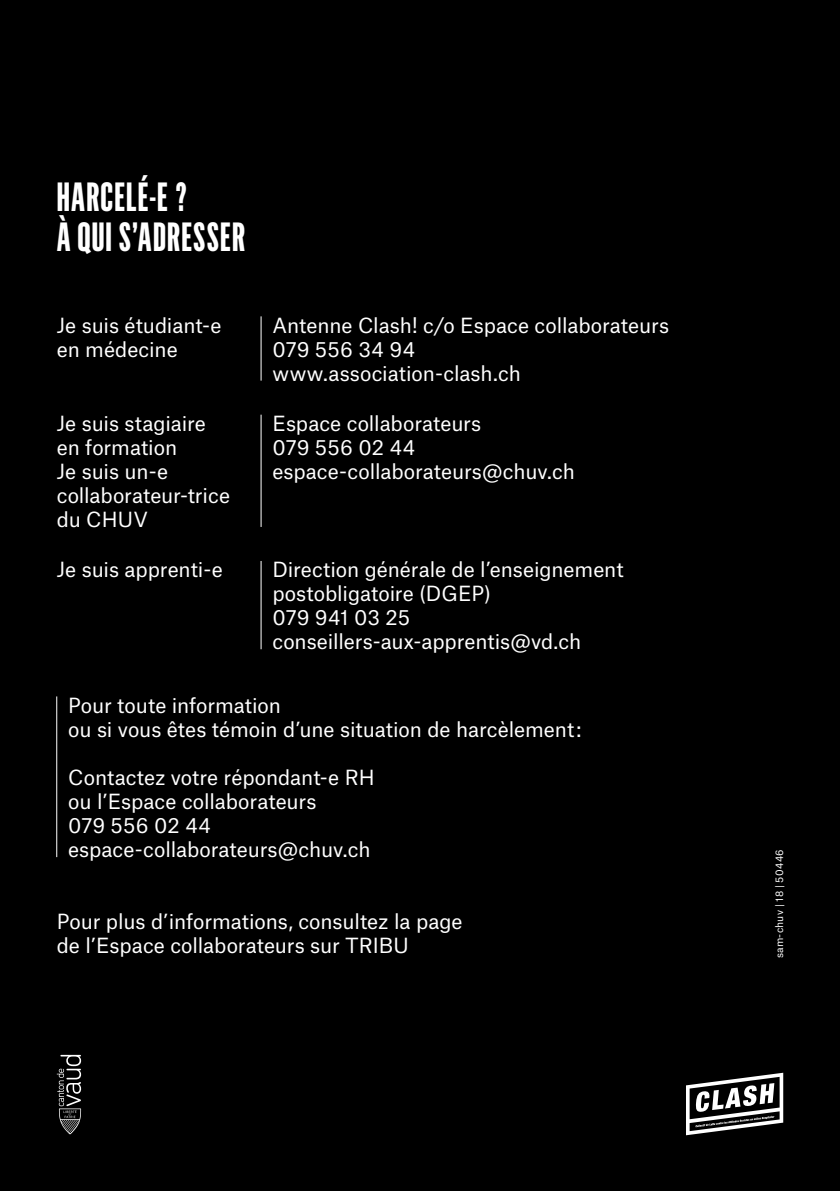
<style>
.page{position:relative;width:840px;height:1191px;background:#fff}
.page>*{position:absolute;margin:0;border:0;box-sizing:border-box;transform-origin:0 0}
.t1{font:700 40px/40px "Flama Ultracondensed";letter-spacing:.03em;color:#fff}
.t2{font:20px/24px "Atlas Grotesk";letter-spacing:-.005em;color:#fff}
.t3{font:10px "Atlas Grotesk";letter-spacing:.025em;color:#fff}
</style>
<div class="page">
<div style="left:0;top:0;width:839px;height:1191px;background:#000"></div>
<svg style="left:57px;top:1054px;width:24px;height:80px"></svg>
<svg style="left:686px;top:1073px;width:96px;height:62px"></svg>
<hr style="left:260px;top:316px;width:1px;height:64px;background:#fff">
<hr style="left:260px;top:415px;width:1px;height:112px;background:#fff">
<hr style="left:260px;top:561px;width:1px;height:88px;background:#fff">
<hr style="left:56px;top:696px;width:1px;height:161px;background:#fff">
<h1 class="t1" style="left:57px;top:176px;width:190px">HARCELÉ-E ?<br>À QUI S’ADRESSER</h1>
<p class="t2" style="left:57px;top:311px;width:166px">Je suis étudiant-e en médecine</p>
<p class="t2" style="left:272px;top:311px;width:398px">Antenne Clash! c/o Espace collaborateurs<br>079 556 34 94<br>www.association-clash.ch</p>
<p class="t2" style="left:57px;top:409px;width:175px">Je suis stagiaire en formation<br>Je suis un-e collaborateur-trice du CHUV</p>
<p class="t2" style="left:272px;top:409px;width:304px">Espace collaborateurs<br>079 556 02 44 espace-collaborateurs@chuv.ch</p>
<p class="t2" style="left:57px;top:555px;width:167px">Je suis apprenti-e</p>
<p class="t2" style="left:272px;top:555px;width:352px">Direction générale de l’enseignement postobligatoire (DGEP)<br>079 941 03 25 conseillers-aux-apprentis@vd.ch</p>
<p class="t2" style="left:68px;top:691px;width:514px">Pour toute information<br>ou si vous êtes témoin d’une situation de harcèlement :</p>
<p class="t2" style="left:68px;top:763px;width:308px">Contactez votre répondant-e RH ou l’Espace collaborateurs<br>079 556 02 44 espace-collaborateurs@chuv.ch</p>
<p class="t2" style="left:57px;top:907px;width:407px">Pour plus d’informations, consultez la page de l’Espace collaborateurs sur TRIBU</p>
<p class="t3" style="left:771px;top:958px;width:110px;rotate:-90deg">sam-chuv | 18 | 50446</p>
</div>
